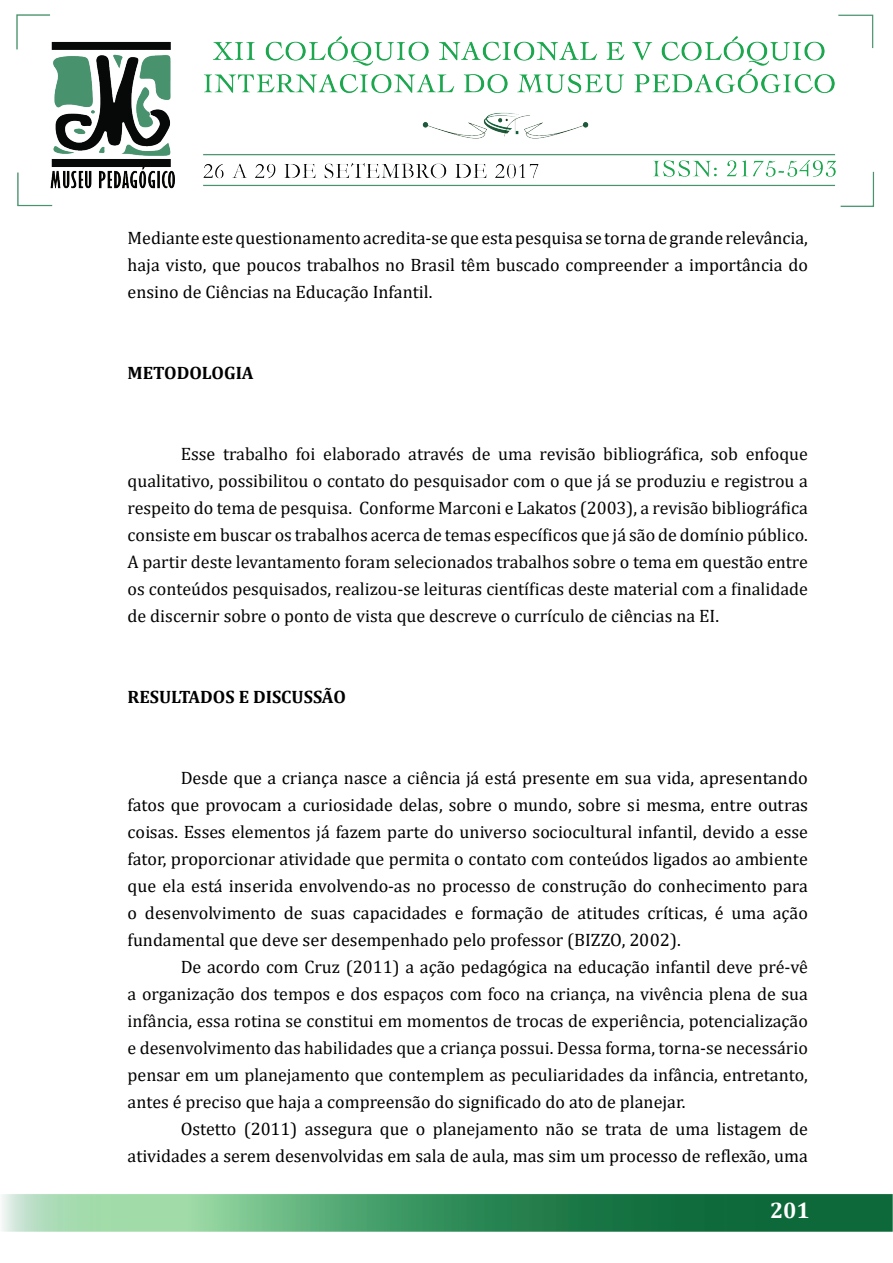
<style>
.page{position:relative;width:893px;height:1263px;background:#fff}
.page>*{position:absolute;margin:0;border:0;box-sizing:border-box;transform-origin:0 0}
.t1{font:700 22.5px "Cambria";color:#fff}
.t2{font:18px/27px "Cambria";color:#040503;text-align:justify}
.t3{font:18px/27px "Cambria";color:#000;text-align:justify}
.t4{font:700 18px "Cambria";color:#000}
.s1{color:#000}
</style>
<div class="page">
<img style="left:2px;top:14px;width:890px;height:1218px">
<p class="t3" style="left:128px;top:224px;width:682px">Mediante este questionamento acredita-se que esta pesquisa se torna de grande relevância, haja visto, que poucos trabalhos no Brasil têm buscado compreender a importância do ensino de Ciências na Educação Infantil.</p>
<p class="t4" style="left:128px;top:360px;width:128px">METODOLOGIA</p>
<p class="t2" style="left:128px;top:440px;width:682px;text-indent:53px">Esse trabalho foi elaborado através de uma revisão bibliográfica, sob enfoque qualitativo, possibilitou o contato do pesquisador com o que já se produziu e registrou a respeito do tema de pesquisa. Conforme Marconi e Lakatos (2003), a revisão bibliográfica consiste em buscar os trabalhos acerca de temas específicos que já são de domínio público.<br>A partir deste levantamento foram selecionados trabalhos sobre o tema em questão entre os conteúdos pesquisados, realizou-se leituras científicas deste material com a finalidade de discernir sobre o ponto de vista que descreve o currículo de ciências na EI.</p>
<p class="t4" style="left:128px;top:684px;width:220px">RESULTADOS E DISCUSSÃO</p>
<p class="t3" style="left:128px;top:764px;width:682px;text-indent:53px">Desde que a criança nasce a ciência já está presente em sua vida, apresentando fatos que provocam a curiosidade delas, sobre o mundo, sobre si mesma, entre outras coisas. Esses elementos já fazem parte do universo sociocultural infantil, devido a esse fator, proporcionar atividade que permita o contato com conteúdos ligados ao ambiente que ela está inserida envolvendo-as no processo de construção do conhecimento para o desenvolvimento de suas capacidades e formação de atitudes críticas, é uma ação fundamental que deve ser desempenhado pelo professor (BIZZO, 2002).</p>
<p class="t2" style="left:128px;top:953px;width:682px;text-indent:53px"><span class="s1">De acordo com</span> Cruz (2011) <span class="s1">a ação pedagógica na educação infantil deve</span> pré-vê a organização dos tempos e dos espaços com foco na criança, na vivência plena de sua infância, essa rotina se constitui em momentos de trocas de experiência, potencialização e desenvolvimento das habilidades que a criança possui. Dessa forma, torna-se necessário pensar em um planejamento que contemplem as peculiaridades da infância, entretanto,</p>
<p class="t3" style="left:128px;top:1088px;width:559px">antes é preciso que haja a compreensão do significado do ato de planejar.</p>
<p class="t3" style="left:181px;top:1115px;width:629px">Ostetto (2011) assegura que o planejamento não se trata de uma listagem de</p>
<p class="t3" style="left:128px;top:1142px;width:682px">atividades a serem desenvolvidas em sala de aula, mas sim um processo de reflexão, uma</p>
<p class="t1" style="left:770px;top:1195px;width:41px">201</p>
</div>
